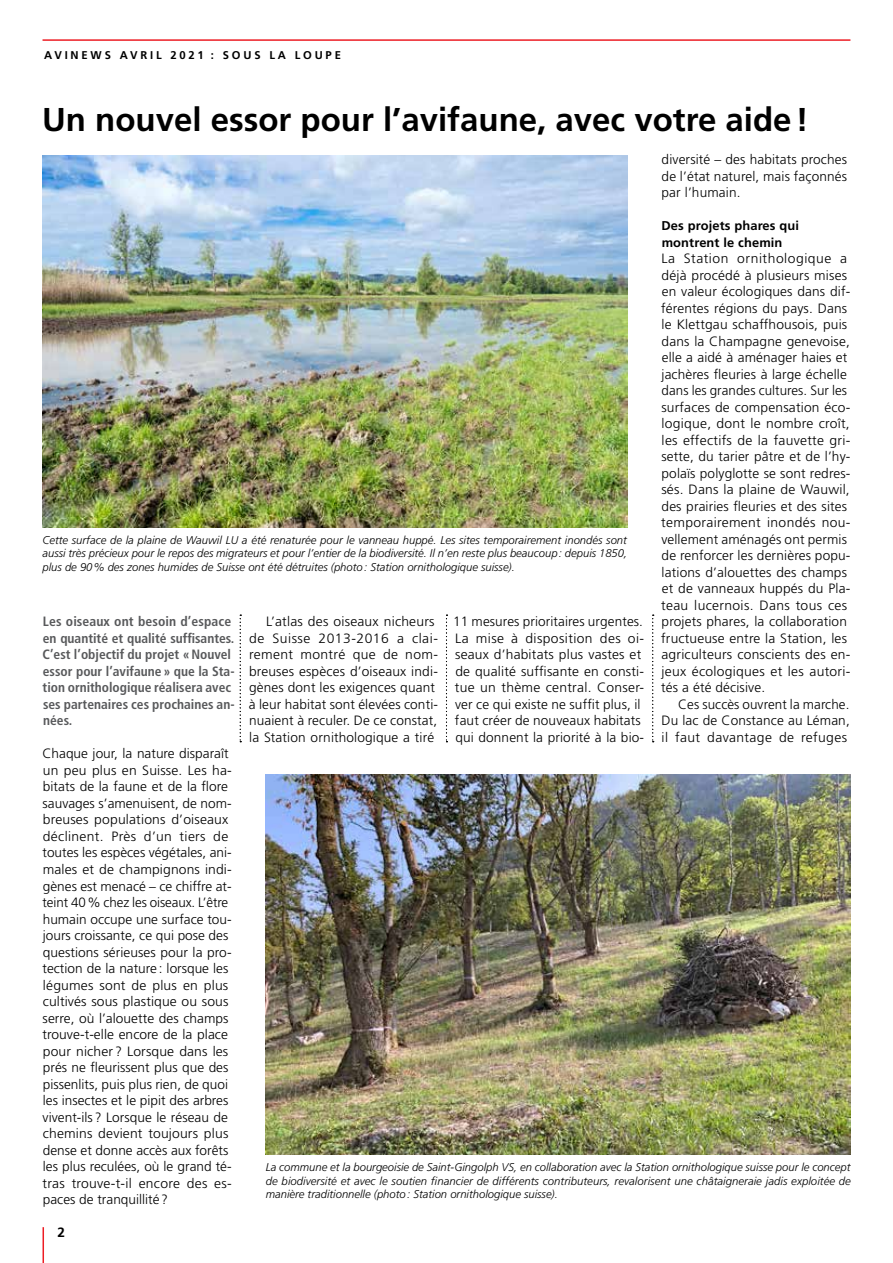
<style>
.page{position:relative;width:893px;height:1263px;background:#fff}
.page>*{position:absolute;margin:0;border:0;box-sizing:border-box;transform-origin:0 0}
.t1{font:700 33px "Frutiger";color:#000}
.t2{font:300 13.5px/16.5px "Frutiger";letter-spacing:.01em;color:#000}
.t3{font:700 condensed 13.5px/16.5px "Frutiger";color:#58595b}
.t4{font:700 13.5px "Frutiger";color:#000}
.t5{font:700 12.75px/16.5px "Frutiger";letter-spacing:.01em;color:#000}
.t6{font:italic 300 11.25px/13.5px "Frutiger";color:#000;text-align:justify}
.t7{font:700 11.25px "Frutiger";letter-spacing:.25em;color:#000}
</style>
<div class="page">
<hr style="left:43px;top:1227px;width:1px;height:36px;background:#ed1d24">
<hr style="left:43px;top:39px;width:807px;height:2px;background:#ed1d24">
<img style="left:43px;top:155px;width:584px;height:372px">
<img style="left:266px;top:775px;width:584px;height:379px">
<svg style="left:240px;top:615px;width:1px;height:127px"></svg>
<svg style="left:446px;top:615px;width:1px;height:127px"></svg>
<svg style="left:652px;top:615px;width:2px;height:127px"></svg>
<p class="t7" style="left:44px;top:48px;width:298px">AVINEWS AVRIL 2021 : SOUS LA LOUPE</p>
<h1 class="t1" style="left:42px;top:101px;width:768px">Un nouvel essor pour l’avifaune, avec votre aide!</h1>
<p class="t2" style="left:662px;top:151px;width:187px;text-align:justify">diversité – des habitats proches de l’état naturel, mais façonnés par l’humain.</p>
<p class="t5" style="left:661px;top:218px;width:139px">Des projets phares qui montrent le chemin</p>
<p class="t2" style="left:661px;top:250px;width:191px">La Station ornithologique a déjà procédé à plusieurs mises en valeur écologiques dans dif&shy;férentes régions du pays. Dans le Klettgau schaffhousois, puis dans la Champagne genevoise, elle a aidé à aménager haies et jachères fleuries à large échelle dans les grandes cultures. Sur les surfaces de compensation éco&shy;logique, dont le nombre croît, les effectifs de la fauvette gri&shy;sette, du tarier pâtre et de l’hy&shy;polaïs polyglotte se sont redres&shy;sés. Dans la plaine de Wauwil, des prairies fleuries et des sites temporairement inondés nou&shy;vellement aménagés ont permis de renforcer les dernières popu&shy;lations d’alouettes des champs et de vanneaux huppés du Pla&shy;teau lucernois. Dans tous ces projets phares, la collaboration fructueuse entre la Station, les agriculteurs conscients des en&shy;jeux écologiques et les autori&shy;tés a été décisive.</p>
<p class="t2" style="left:661px;top:696px;width:190px;text-align:justify;text-indent:17px">Ces succès ouvrent la marche.<br>Du lac de Constance au Léman, il faut davantage de refuges</p>
<p class="t6" style="left:43px;top:533px;width:586px">Cette surface de la plaine de Wauwil LU a été renaturée pour le vanneau huppé. Les sites temporairement inondés sont aussi très précieux pour le repos des migrateurs et pour l’entier de la biodiversité. Il n’en reste plus beaucoup: depuis 1850, plus de 90% des zones humides de Suisse ont été détruites (photo: Station ornithologique suisse).</p>
<p class="t3" style="left:43px;top:613px;width:194px">Les oiseaux ont besoin d’espace en quantité et qualité suffisantes.<br>C’est l’objectif du projet «Nouvel essor pour l’avifaune» que la Sta&shy;tion ornithologique réalisera avec ses partenaires ces prochaines an&shy;nées.</p>
<p class="t2" style="left:42px;top:745px;width:191px">Chaque jour, la nature disparaît un peu plus en Suisse. Les ha&shy;bitats de la faune et de la flore sauvages s’amenuisent, de nom&shy;breuses populations d’oiseaux déclinent. Près d’un tiers de toutes les espèces végétales, ani&shy;males et de champignons indi&shy;gènes est menacé – ce chiffre at&shy;teint 40% chez les oiseaux. L’être humain occupe une surface tou&shy;jours croissante, ce qui pose des questions sérieuses pour la pro&shy;tection de la nature : lorsque les légumes sont de plus en plus cultivés sous plastique ou sous serre, où l’alouette des champs trouve-t-elle encore de la place pour nicher ? Lorsque dans les prés ne fleurissent plus que des pissenlits, puis plus rien, de quoi les insectes et le pipit des arbres vivent-ils ? Lorsque le réseau de chemins devient toujours plus dense et donne accès aux forêts les plus reculées, où le grand té&shy;tras trouve-t-il encore des es&shy;paces de tranquillité?</p>
<p class="t2" style="left:249px;top:613px;width:190px;text-indent:17px">L’atlas des oiseaux nicheurs de Suisse 2013-2016 a clai&shy;rement montré que de nom&shy;breuses espèces d’oiseaux indi&shy;gènes dont les exigences quant à leur habitat sont élevées conti&shy;nuaient à reculer. De ce constat, la Station ornithologique a tiré</p>
<p class="t2" style="left:453px;top:613px;width:192px">11 mesures prioritaires urgentes.<br>La mise à disposition des oi&shy;seaux d’habitats plus vastes et de qualité suffisante en consti&shy;tue un thème central. Conser&shy;ver ce qui existe ne suffit plus, il faut créer de nouveaux habitats qui donnent la priorité à la bio-</p>
<p class="t6" style="left:266px;top:1160px;width:587px">La commune et la bourgeoisie de Saint-Gingolph VS, en collaboration avec la Station ornithologique suisse pour le concept de biodiversité et avec le soutien financier de différents contributeurs, revalorisent une châtaigneraie jadis exploitée de manière traditionnelle (photo: Station ornithologique suisse).</p>
<p class="t4" style="left:57px;top:1224px;width:9px">2</p>
</div>
